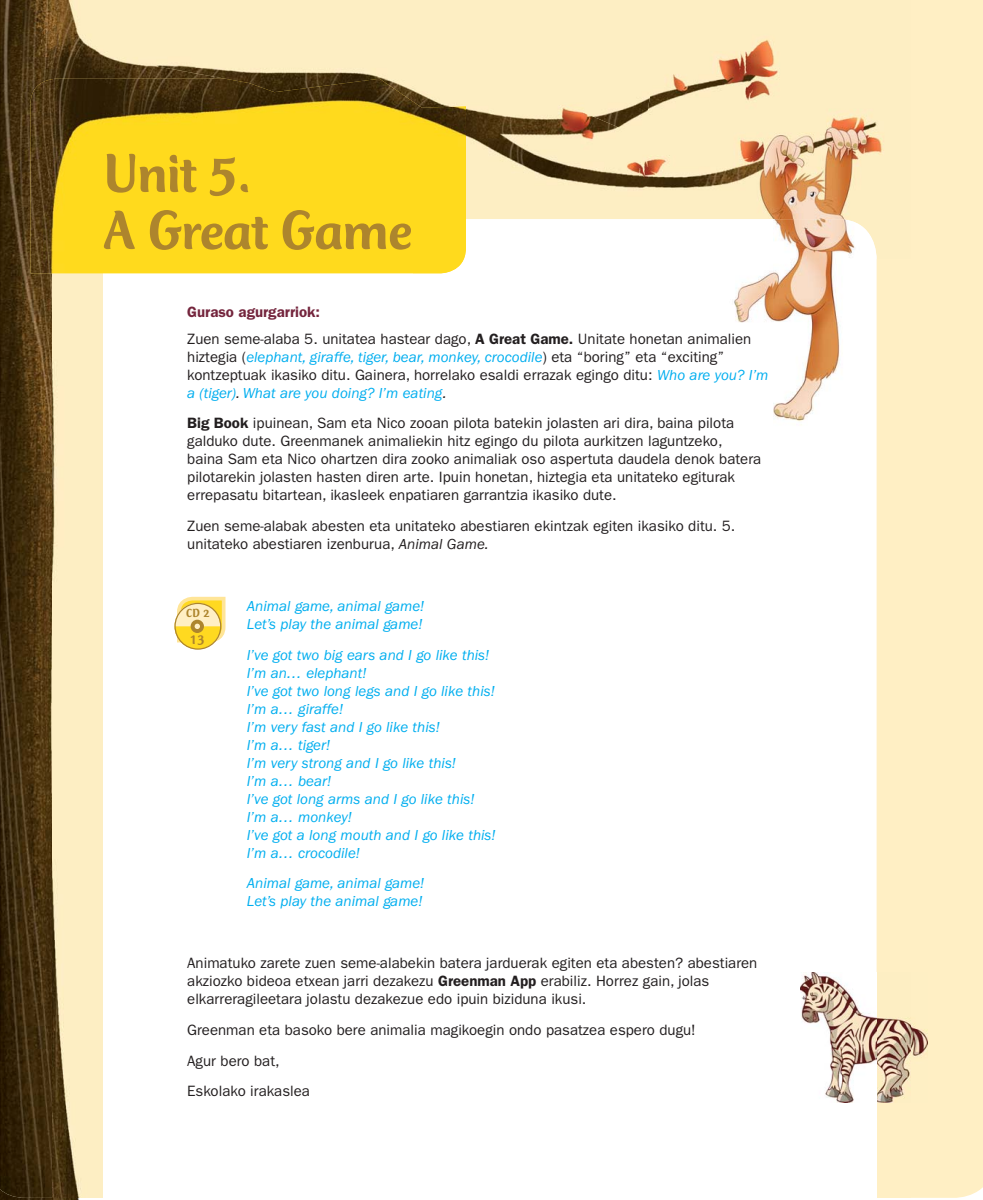
<style>
.page{position:relative;width:983px;height:1200px;background:#fff}
.page>*{position:absolute;margin:0;border:0;box-sizing:border-box;transform-origin:0 0}
.t1{font:500 57px/57px "Club Type Std";letter-spacing:-.01em;color:#ad852d}
.t2{font:15px/18px "ITC Franklin Gothic Std";color:#231f20}
.t3{font:italic 15px/18px "ITC Franklin Gothic Std";color:#00aeef}
.t4{font:500 14.7px "Club Type Std";color:#ad852d}
.t5{font:500 12.15px "Club Type Std";color:#ad852d}
.s1{font-weight:600;color:#74253d}
.s2{font-weight:600}
.s3{font-style:italic;color:#00aeef}
.s4{font-style:italic}
</style>
<div class="page">
<div style="left:909px;top:0;width:73px;height:1197px;background:#ffefc4"></div>
<img style="left:0;top:1197px;width:909px;height:2px">
<img style="left:0;top:0;width:267px;height:103px">
<div style="left:267px;top:0;width:642px;height:51px;background:#fdeec3"></div>
<img style="left:642px;top:51px;width:267px;height:208px">
<img style="left:0;top:103px;width:53px;height:1094px">
<img style="left:466px;top:138px;width:176px;height:81px">
<img style="left:53px;top:273px;width:50px;height:924px">
<div style="left:876px;top:259px;width:33px;height:712px;background:#ffefc4"></div>
<div style="left:877px;top:1101px;width:32px;height:96px;background:#ffefc4"></div>
<img style="left:413px;top:219px;width:360px;height:980px">
<img style="left:773px;top:219px;width:103px;height:206px">
<img style="left:773px;top:1197px;width:51px;height:2px">
<img style="left:824px;top:1101px;width:52px;height:98px">
<img style="left:30px;top:79px;width:436px;height:194px">
<img style="left:111px;top:11px;width:552px;height:127px">
<svg style="left:174px;top:603px;width:46px;height:46px"></svg>
<svg style="left:174px;top:596px;width:52px;height:48px;background:#f7de7d"></svg>
<div style="left:174px;top:602px;width:47px;height:47px;border:1px solid #ad852d;border-radius:50%"></div>
<img style="left:800px;top:971px;width:127px;height:130px">
<h1 class="t1" style="left:103px;top:149px;width:310px">Unit 5.<br>A Great Game</h1>
<p class="t2" style="left:187px;top:299px;width:565px;line-height:26.5px"><span class="s1">Guraso agurgarriok:<br></span>Zuen seme-alaba 5. unitatea hastear dago, <span class="s2">A Great Game.</span> Unitate honetan animalien</p>
<p class="t2" style="left:187px;top:348px;width:582px">hiztegia (<span class="s3">elephant, giraffe, tiger, bear, monkey, crocodile</span>) eta “boring” eta “exciting” kontzeptuak ikasiko ditu. Gainera, horrelako esaldi errazak egingo ditu: <span class="s3">Who are you? I’m a (tiger)</span><span class="s4">.</span> <span class="s3">What are you doing? I’m eating</span><span class="s4">.</span></p>
<p class="t2" style="left:187px;top:415px;width:575px"><span class="s2">Big Book</span> ipuinean, Sam eta Nico zooan pilota batekin jolasten ari dira, baina pilota galduko dute. Greenmanek animaliekin hitz egingo du pilota aurkitzen laguntzeko, baina Sam eta Nico ohartzen dira zooko animaliak oso aspertuta daudela denok batera pilotarekin jolasten hasten diren arte. Ipuin honetan, hiztegia eta unitateko egiturak errepasatu bitartean, ikasleek enpatiaren garrantzia ikasiko dute.</p>
<p class="t2" style="left:187px;top:518px;width:549px">Zuen seme-alabak abesten eta unitateko abestiaren ekintzak egiten ikasiko ditu. 5. unitateko abestiaren izenburua, <span class="s4">Animal Game.</span></p>
<p class="t5" style="left:186px;top:608px;width:25px">CD 2</p>
<p class="t4" style="left:190px;top:633px;width:16px">13</p>
<p class="t3" style="left:247px;top:597px;width:179px">Animal game, animal game!<br>Let’s play the animal game!</p>
<p class="t3" style="left:247px;top:646px;width:250px">I’ve got two big ears and I go like this!<br>I’m an… elephant!<br>I’ve got two long legs and I go like this!<br>I’m a… giraffe!<br>I’m very fast and I go like this!<br>I’m a… tiger!<br>I’m very strong and I go like this!<br>I’m a… bear!<br>I’ve got long arms and I go like this!<br>I’m a… monkey!<br>I’ve got a long mouth and I go like this!<br>I’m a… crocodile!</p>
<p class="t3" style="left:247px;top:875px;width:179px">Animal game, animal game!<br>Let’s play the animal game!</p>
<p class="t2" style="left:187px;top:954px;width:571px">Animatuko zarete zuen seme-alabekin batera jarduerak egiten eta abesten? abestiaren akziozko bideoa etxean jarri dezakezu <span class="s2">Greenman App</span> erabiliz. Horrez gain, jolas elkarreragileetara jolastu dezakezue edo ipuin biziduna ikusi.</p>
<p class="t2" style="left:187px;top:1015px;width:510px;line-height:30.8px">Greenman eta basoko bere animalia magikoegin ondo pasatzea espero dugu!<br>Agur bero bat,<br>Eskolako irakaslea</p>
</div>
